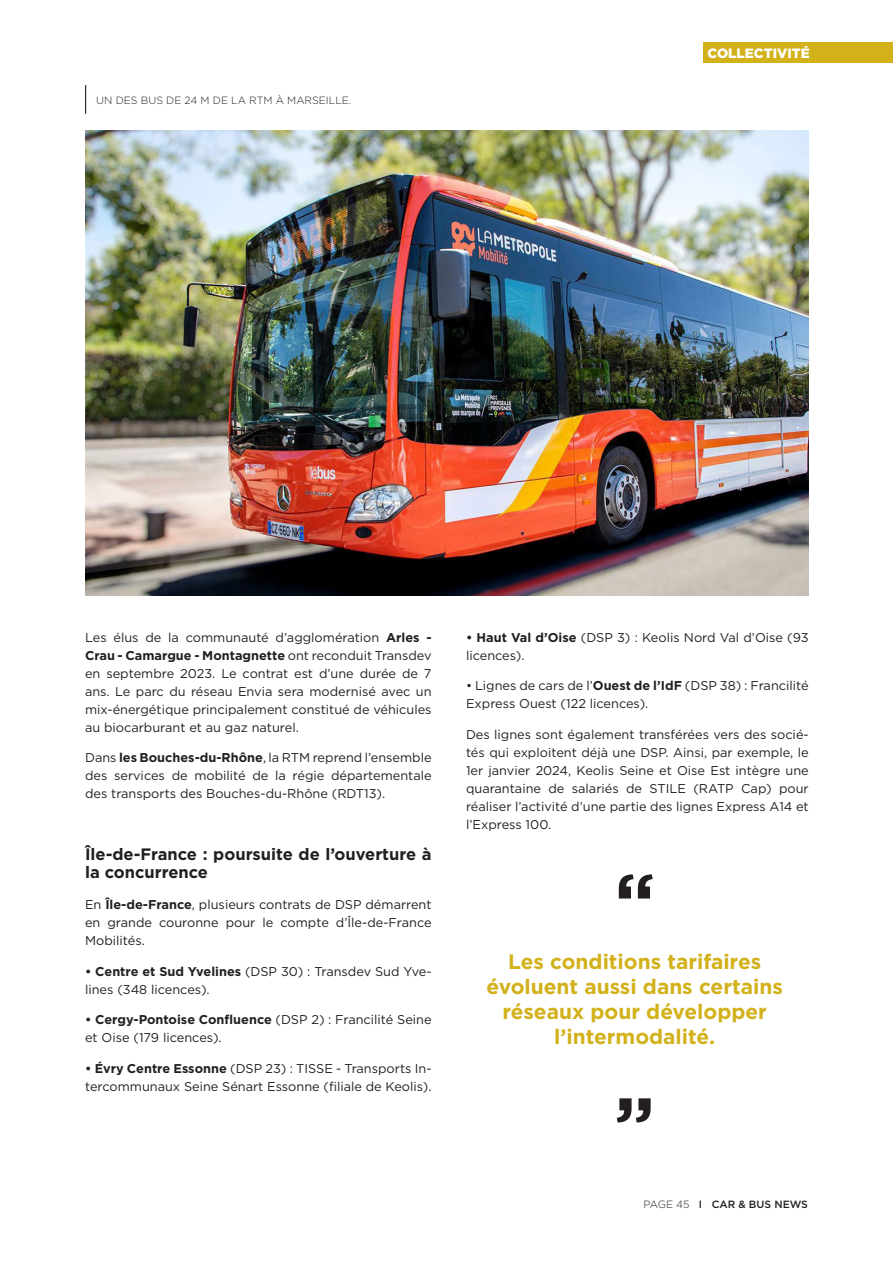
<style>
.page{position:relative;width:893px;height:1263px;background:#fff}
.page>*{position:absolute;margin:0;border:0;box-sizing:border-box;transform-origin:0 0}
.t1{font:700 75px "Gotham";color:#231f20}
.t2{font:700 20.85px/25px "Gotham";color:#d2b11a;text-align:center}
.t3{font:700 16.5px/18px "Gotham";color:#231f20}
.t4{font:900 13.5px "Gotham";color:#fff}
.t5{font:12.75px/18px "Gotham";color:#231f20}
.t6{font:300 10.5px "Gotham";color:#231f20}
.t7{font:500 10.5px "Gotham";color:#231f20}
.s1{font-weight:700}
.s2{font-weight:300}
</style>
<div class="page">
<div style="left:703px;top:43px;width:190px;height:20px;background:#d2b11a"></div>
<img style="left:85px;top:130px;width:724px;height:466px">
<svg style="left:85px;top:85px;width:1px;height:29px"></svg>
<p class="t6" style="left:96px;top:93px;width:257px">UN DES BUS DE 24 M DE LA RTM À MARSEILLE.</p>
<p class="t4" style="left:707px;top:43px;width:104px">COLLECTIVITÉ</p>
<p class="t5" style="left:85px;top:628px;width:348px;text-align:justify">Les élus de la communauté d’agglomération <span class="s1">Arles - Crau - Camargue - Montagnette</span> ont reconduit Transdev en septembre 2023. Le contrat est d’une durée de 7 ans. Le parc du réseau Envia sera modernisé avec un mix-énergétique principalement constitué de véhicules au biocarburant et au gaz naturel.</p>
<p class="t5" style="left:85px;top:749px;width:348px;text-align:justify">Dans <span class="s1">les Bouches-du-Rhône</span>, la RTM reprend l’ensemble des services de mobilité de la régie départementale des transports des Bouches-du-Rhône (RDT13).</p>
<p class="t3" style="left:85px;top:845px;width:348px">Île-de-France : poursuite de l’ouverture à la concurrence</p>
<p class="t5" style="left:85px;top:895px;width:348px;text-align:justify">En <span class="s1">Île-de-France</span>, plusieurs contrats de DSP démarrent en grande couronne pour le compte d’Île-de-France Mobilités.</p>
<p class="t5" style="left:85px;top:962px;width:348px"><span class="s1">• Centre et Sud Yvelines</span> (DSP 30) : Transdev Sud Yve&shy;lines (348 licences).</p>
<p class="t5" style="left:85px;top:1010px;width:348px"><span class="s1">• Cergy-Pontoise Confluence</span> (DSP 2) : Francilité Seine et Oise (179 licences).</p>
<p class="t5" style="left:85px;top:1059px;width:348px"><span class="s1">• Évry Centre Essonne</span> (DSP 23) : TISSE - Transports In&shy;tercommunaux Seine Sénart Essonne (filiale de Keolis).</p>
<p class="t5" style="left:466px;top:628px;width:344px"><span class="s1">• Haut Val d’Oise</span> (DSP 3) : Keolis Nord Val d’Oise (93 licences).</p>
<p class="t5" style="left:466px;top:677px;width:344px">• Lignes de cars de l’<span class="s1">Ouest de l’IdF</span> (DSP 38) : Francilité<br>Express Ouest (122 licences).</p>
<p class="t5" style="left:466px;top:725px;width:344px;text-align:justify">Des lignes sont également transférées vers des socié&shy;tés qui exploitent déjà une DSP. Ainsi, par exemple, le 1er janvier 2024, Keolis Seine et Oise Est intègre une quarantaine de salariés de STILE (RATP Cap) pour réaliser l’activité d’une partie des lignes Express A14 et l’Express 100.</p>
<h1 class="t1" style="left:614px;top:851px;width:42px">“</h1>
<h2 class="t2" style="left:486px;top:948px;width:298px">Les conditions tarifaires évoluent aussi dans certains réseaux pour développer l’intermodalité.</h2>
<h1 class="t1" style="left:614px;top:1074px;width:42px">”</h1>
<p class="t7" style="left:644px;top:1197px;width:166px"><span class="s2">PAGE 45</span> I CAR &amp; BUS NEWS</p>
</div>
